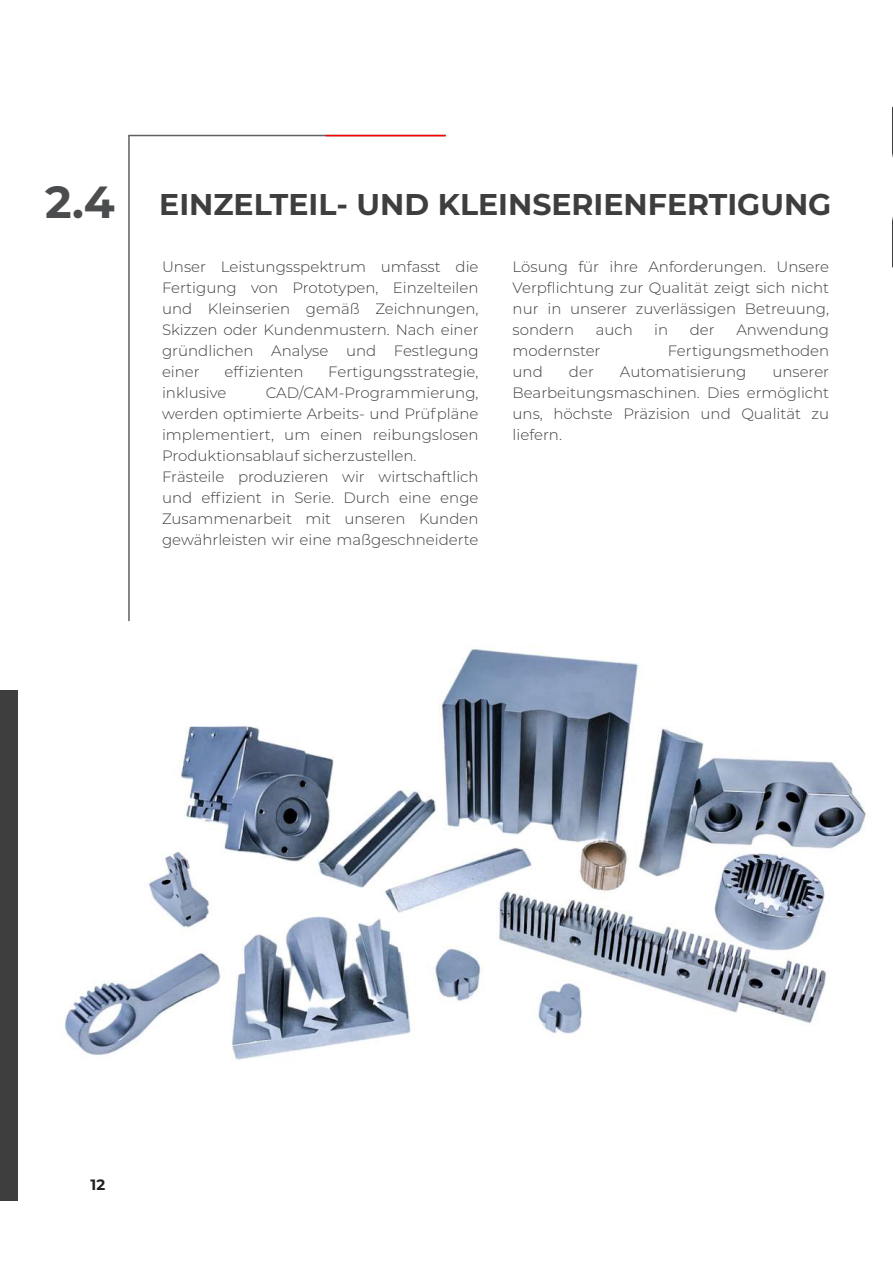
<style>
.page{position:relative;width:893px;height:1263px;background:#fff}
.page>*{position:absolute;margin:0;border:0;box-sizing:border-box;transform-origin:0 0}
.t1{font:700 30px "Montserrat";color:#3e3e3f}
.t2{font:300 15px/21px "Montserrat";color:#3e3e3f;text-align:justify}
.t3{font:700 15px "Montserrat";color:#231f20}
.s1{font-size:45px;color:#4b4c4d}
</style>
<div class="page">
<div style="left:0;top:690px;width:17px;height:510px;background:#3e3e3f"></div>
<hr style="left:128px;top:135px;width:318px;height:1px;background:#606063">
<hr style="left:128px;top:135px;width:2px;height:486px;background:#606063">
<hr style="left:326px;top:135px;width:120px;height:1px;background:#f00">
<img style="left:64px;top:646px;width:802px;height:415px">
<h1 class="t1" style="left:45px;top:183px;width:788px"><span class="s1">2.4</span> EINZELTEIL- UND KLEINSERIENFERTIGUNG</h1>
<p class="t2" style="left:162px;top:256px;width:318px">Unser Leistungsspektrum umfasst die Fertigung von Prototypen, Einzelteilen und Kleinserien gemäß Zeichnungen, Skizzen oder Kundenmustern. Nach einer gründlichen Analyse und Festlegung einer</p>
<p class="t2" style="left:224px;top:361px;width:81px">effizienten</p>
<p class="t2" style="left:328px;top:361px;width:152px">Fertigungsstrategie,</p>
<p class="t2" style="left:162px;top:382px;width:66px">inklusive</p>
<p class="t2" style="left:162px;top:382px;width:318px;text-align:left;text-indent:104px">CAD/CAM-Programmierung, werden optimierte Arbeits- und Prüfpläne implementiert, um einen reibungslosen Produktionsablauf sicherzustellen.<br>Frästeile produzieren wir wirtschaftlich und effizient in Serie. Durch eine enge Zusammenarbeit mit unseren Kunden gewährleisten wir eine maßgeschneiderte</p>
<p class="t2" style="left:513px;top:256px;width:318px">Lösung für ihre Anforderungen. Unsere Verpflichtung zur Qualität zeigt sich nicht nur in unserer zuverlässigen Betreuung, sondern</p>
<p class="t2" style="left:596px;top:319px;width:39px">auch</p>
<p class="t2" style="left:654px;top:319px;width:16px">in</p>
<p class="t2" style="left:690px;top:319px;width:26px">der</p>
<p class="t2" style="left:736px;top:319px;width:94px">Anwendung</p>
<p class="t2" style="left:513px;top:340px;width:89px">modernster</p>
<p class="t2" style="left:668px;top:340px;width:163px">Fertigungsmethoden</p>
<p class="t2" style="left:513px;top:361px;width:32px">und</p>
<p class="t2" style="left:569px;top:361px;width:26px">der</p>
<p class="t2" style="left:620px;top:361px;width:128px">Automatisierung</p>
<p class="t2" style="left:513px;top:361px;width:318px;text-indent:260px">unserer Bearbeitungsmaschinen. Dies ermöglicht uns, höchste Präzision und Qualität zu liefern.</p>
<p class="t3" style="left:91px;top:1173px;width:16px">12</p>
</div>
